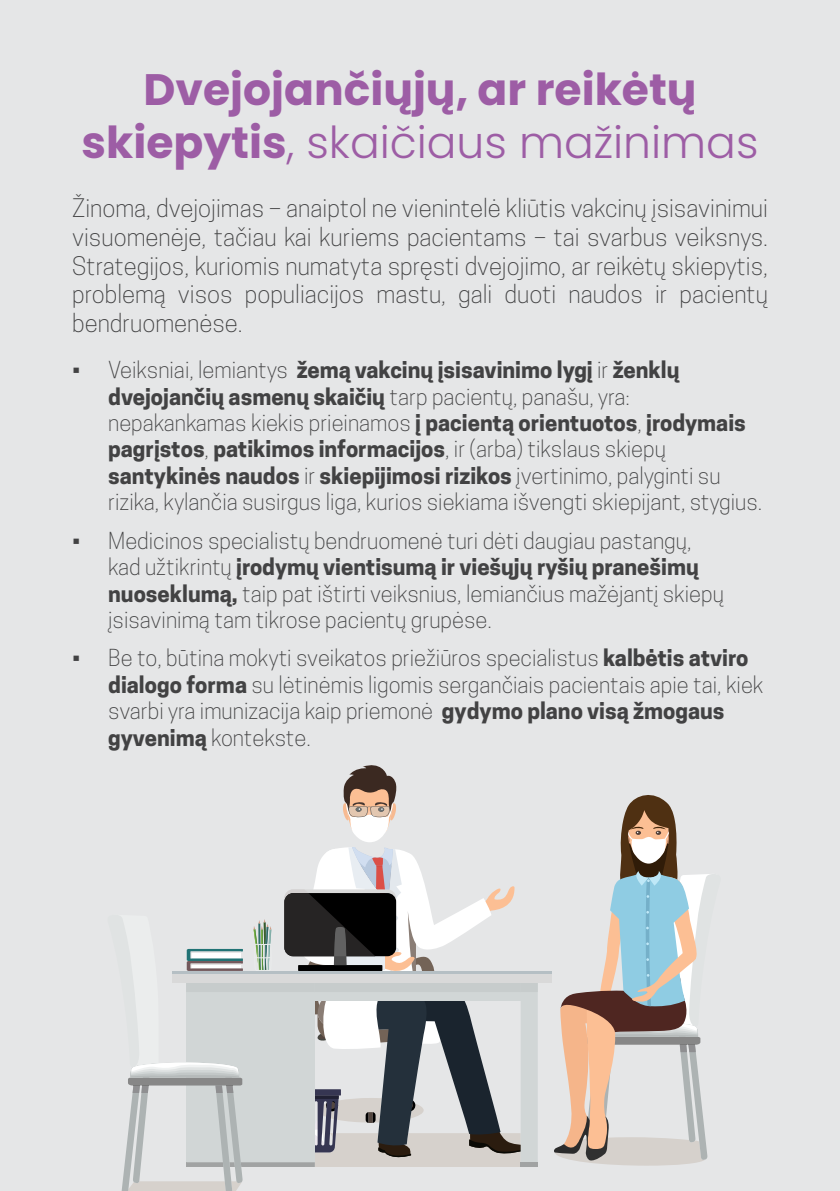
<style>
.page{position:relative;width:840px;height:1191px;background:#fff}
.page>*{position:absolute;margin:0;border:0;box-sizing:border-box;transform-origin:0 0}
.t1{font:700 44px/52.8px "Poppins";color:#9d5da5;text-align:center}
.t2{font:300 24px/28.8px "Cooper Hewitt";color:#424243;text-align:justify}
.t3{font:300 22px/26.4px "Cooper Hewitt";color:#424243}
.s1{font-weight:300}
.s2{font-weight:700}
</style>
<div class="page">
<div style="left:0;top:0;width:839px;height:1191px;background:#e5e6e7"></div>
<div style="left:186px;top:982px;width:128px;height:185px;background:#d1d6d6"></div>
<div style="left:240px;top:1162px;width:74px;height:5px;background:#a1a3a3"></div>
<svg style="left:284px;top:765px;width:253px;height:402px"></svg>
<div style="left:186px;top:982px;width:128px;height:10px;background:#c7cccc"></div>
<div style="left:172px;top:973px;width:379px;height:9px;background:#d9d9d9"></div>
<hr style="left:172px;top:971px;width:379px;height:2px;background:#b5bfc4">
<svg style="left:253px;top:919px;width:18px;height:51px"></svg>
<svg style="left:121px;top:948px;width:122px;height:243px"></svg>
<svg style="left:554px;top:795px;width:156px;height:370px"></svg>
<h1 class="t1" style="left:81px;top:64px;width:678px">Dvejojančiųjų, ar reikėtų skiepytis<span class="s1">, skaičiaus mažinimas</span></h1>
<p class="t2" style="left:72px;top:194px;width:697px">Žinoma, dvejojimas – anaiptol ne vienintelė kliūtis vakcinų įsisavinimui visuomenėje, tačiau kai kuriems pacientams – tai svarbus veiksnys.<br>Strategijos, kuriomis numatyta spręsti dvejojimo, ar reikėtų skiepytis, problemą visos populiacijos mastu, gali duoti naudos ir pacientų bendruomenėse.</p>
<p class="t3" style="left:108px;top:357px;width:655px;text-indent:-36px">• Veiksniai, lemiantys <span class="s2">žemą vakcinų įsisavinimo lygį</span> ir <span class="s2">ženklų dvejojančių asmenų skaičių</span> tarp pacientų, panašu, yra: nepakankamas kiekis prieinamos <span class="s2">į pacientą orientuotos</span>, <span class="s2">įrodymais pagrįstos</span>, <span class="s2">patikimos informacijos</span>, ir (arba) tikslaus skiepų <span class="s2">santykinės naudos</span> ir <span class="s2">skiepijimosi rizikos</span> įvertinimo, palyginti su rizika, kylančia susirgus liga, kurios siekiama išvengti skiepijant, stygius.</p>
<p class="t3" style="left:108px;top:527px;width:617px;text-indent:-36px">• Medicinos specialistų bendruomenė turi dėti daugiau pastangų, kad užtikrintų <span class="s2">įrodymų vientisumą ir viešųjų ryšių pranešimų nuoseklumą,</span> taip pat ištirti veiksnius, lemiančius mažėjantį skiepų įsisavinimą tam tikrose pacientų grupėse.</p>
<p class="t3" style="left:108px;top:645px;width:656px;text-indent:-36px">• Be to, būtina mokyti sveikatos priežiūros specialistus <span class="s2">kalbėtis atviro dialogo forma</span> su lėtinėmis ligomis sergančiais pacientais apie tai, kiek svarbi yra imunizacija kaip priemonė <span class="s2">gydymo plano visą žmogaus gyvenimą</span> kontekste.</p>
</div>
